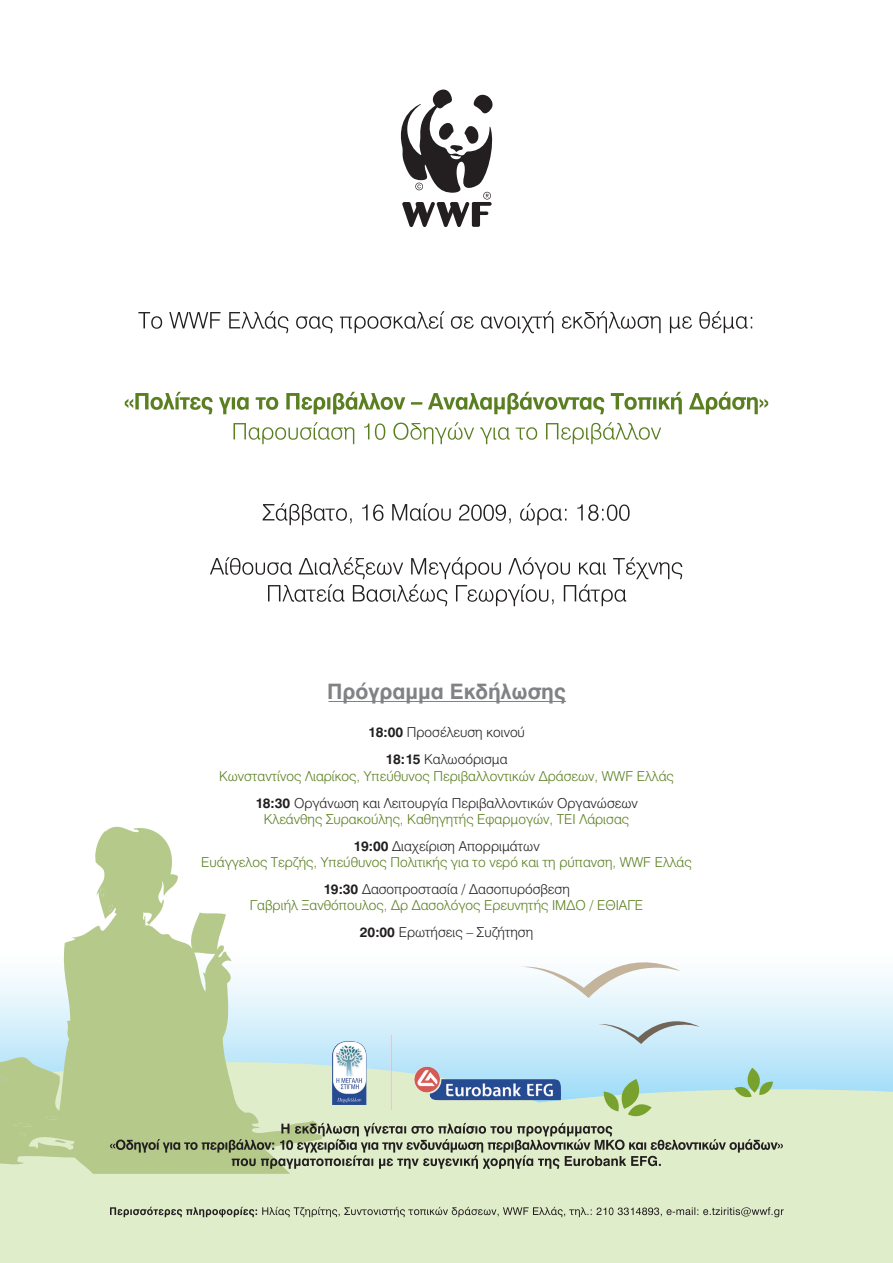
<style>
.page{position:relative;width:893px;height:1263px;background:#fff}
.page>*{position:absolute;margin:0;border:0;box-sizing:border-box;transform-origin:0 0}
.t1{font:21px "UB Helvetica Bold";color:#808285}
.t2{font:300 13.5px/27px "UB Helvetica";color:#5a7f20;text-align:center}
.t3{font:300 13.5px/27px "UB Helvetica";color:#231f20;text-align:center}
.s1{font-family:"UB Helvetica Bold";font-weight:400}
.s2{font-family:"UB Helvetica Bold";font-weight:400;color:#231f20}
.s3{color:#231f20}
</style>
<div class="page">
<svg style="left:322px;top:701px;width:571px;height:361px"></svg>
<div style="left:0;top:1062px;width:893px;height:201px;background:#e0edcb"></div>
<svg style="left:0;top:826px;width:322px;height:348px"></svg>
<svg style="left:0;top:1073px;width:6px;height:8px"></svg>
<svg style="left:55px;top:1138px;width:11px;height:6px"></svg>
<svg style="left:521px;top:944px;width:160px;height:54px"></svg>
<svg style="left:598px;top:1009px;width:102px;height:35px;background:#cbe1ea"></svg>
<svg style="left:210px;top:557px;width:472px;height:49px"></svg>
<svg style="left:263px;top:503px;width:367px;height:22px"></svg>
<svg style="left:233px;top:422px;width:428px;height:22px"></svg>
<svg style="left:125px;top:392px;width:643px;height:22px"></svg>
<svg style="left:138px;top:311px;width:614px;height:22px"></svg>
<hr style="left:328px;top:701px;width:238px;height:1px;background:#808285">
<svg style="left:400px;top:89px;width:93px;height:138px"></svg>
<img style="left:332px;top:1035px;width:230px;height:33px">
<svg style="left:110px;top:1068px;width:673px;height:101px;background:#b9caaf"></svg>
<svg style="left:110px;top:1207px;width:674px;height:10px;background:#b4bda3"></svg>
<h1 class="t1" style="left:327px;top:678px;width:240px">Πρόγραμμα Εκδήλωσης</h1>
<p class="t3" style="left:368px;top:719px;width:159px"><span class="s1">18:00</span> Προσέλευση κοινού<br><span class="s1">18:15</span> Καλωσόρισμα</p>
<p class="t2" style="left:219px;top:762px;width:456px">Κωνσταντίνος Λιαρίκος, Υπεύθυνος Περιβαλλοντικών Δράσεων, WWF Ελλάς<br><span class="s2">18:30</span> <span class="s3">Οργάνωση και Λειτουργία Περιβαλλοντικών Οργανώσεων</span></p>
<p class="t2" style="left:264px;top:805px;width:367px">Κλεάνθης Συρακούλης, Καθηγητής Εφαρμογών, ΤΕΙ Λάρισας<br><span class="s2">19:00</span> <span class="s3">Διαχείριση Απορριμάτων</span></p>
<p class="t2" style="left:201px;top:848px;width:492px">Ευάγγελος Τερζής, Υπεύθυνος Πολιτικής για το νερό και τη ρύπανση, WWF Ελλάς<br><span class="s2">19:30</span> <span class="s3">Δασοπροστασία / Δασοπυρόσβεση</span></p>
<p class="t2" style="left:250px;top:892px;width:395px">Γαβριήλ Ξανθόπουλος, Δρ Δασολόγος Ερευνητής ΙΜΔΟ / ΕΘΙΑΓΕ<br><span class="s2">20:00</span> <span class="s3">Ερωτήσεις – Συζήτηση</span></p>
</div>
